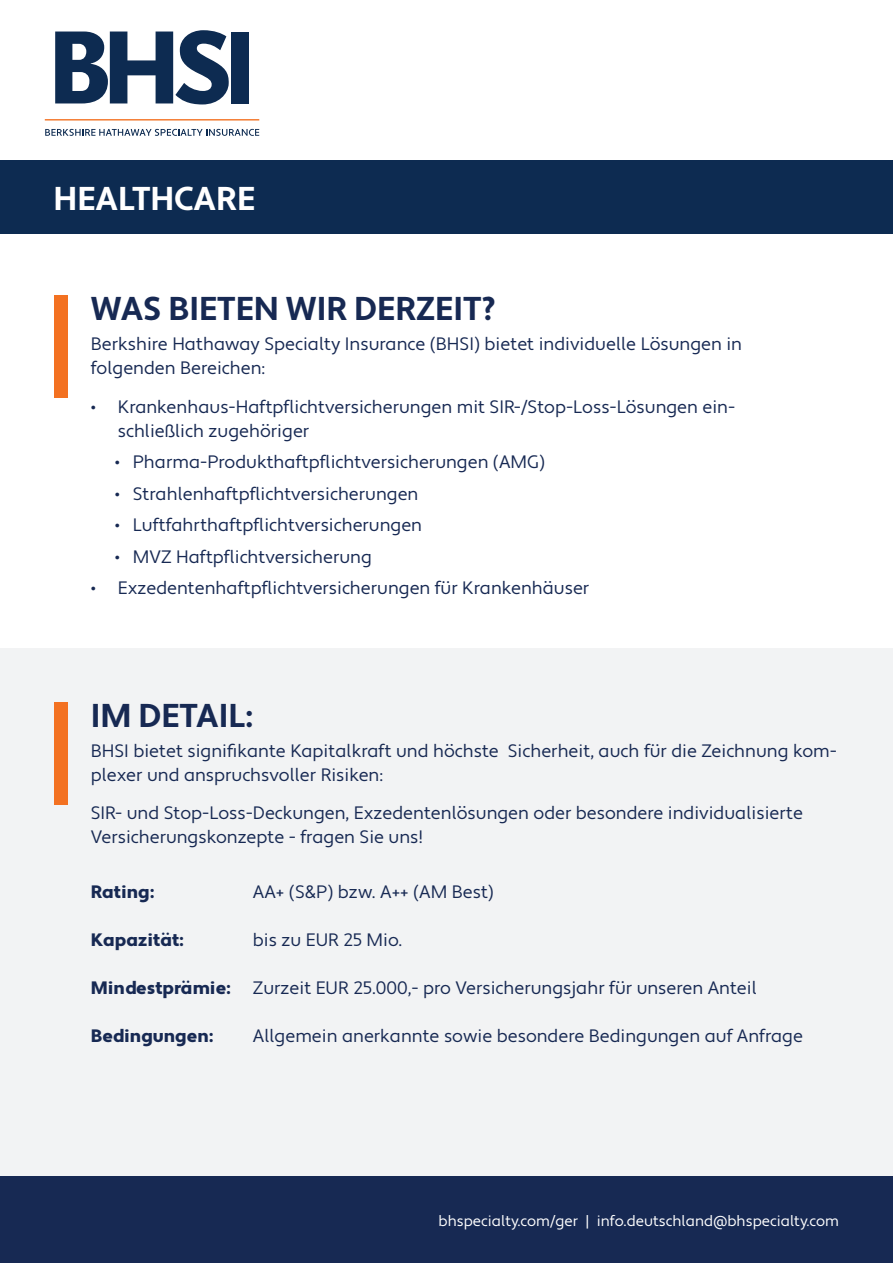
<style>
.page{position:relative;width:893px;height:1263px;background:#fff}
.page>*{position:absolute;margin:0;border:0;box-sizing:border-box;transform-origin:0 0}
.t1{font:700 33px "Apertura";color:#172953}
.t2{font:700 33px "Apertura";color:#fff}
.t3{font:18px/24px "Apertura";color:#172953}
.t4{font:900 18px "Apertura";color:#172953}
.t5{font:15px "Apertura";color:#fff}
</style>
<div class="page">
<div style="left:0;top:648px;width:893px;height:562px;background:#f2f3f4"></div>
<div style="left:0;top:1177px;width:893px;height:86px;background:#172953"></div>
<div style="left:54px;top:295px;width:14px;height:102px;background:#f37121"></div>
<div style="left:54px;top:703px;width:14px;height:102px;background:#f37121"></div>
<div style="left:0;top:161px;width:893px;height:73px;background:#0d2b51"></div>
<svg style="left:55px;top:30px;width:174px;height:74px"></svg>
<div style="left:231px;top:32px;width:18px;height:72px;background:#0d2b51"></div>
<svg style="left:45px;top:129px;width:214px;height:7px"></svg>
<hr style="left:45px;top:119px;width:214px;height:1px;background:#f37121">
<p class="t2" style="left:54px;top:178px;width:203px">HEALTHCARE</p>
<p class="t1" style="left:91px;top:288px;width:407px">WAS BIETEN WIR DERZEIT?</p>
<p class="t3" style="left:91px;top:332px;width:653px">Berkshire Hathaway Specialty Insurance (BHSI) bietet individuelle Lösungen in folgenden Bereichen:</p>
<p class="t3" style="left:118px;top:395px;width:619px;text-indent:-27px">• Krankenhaus-Haftpflichtversicherungen mit SIR-/Stop-Loss-Lösungen ein&shy;schließlich zugehöriger</p>
<p class="t3" style="left:115px;top:450px;width:432px">• Pharma-Produkthaftpflichtversicherungen (AMG)</p>
<p class="t3" style="left:115px;top:482px;width:305px">• Strahlenhaftpflichtversicherungen</p>
<p class="t3" style="left:115px;top:513px;width:309px">• Luftfahrthaftpflichtversicherungen</p>
<p class="t3" style="left:115px;top:545px;width:259px">• MVZ Haftpflichtversicherung</p>
<p class="t3" style="left:91px;top:576px;width:500px">• Exzedentenhaftpflichtversicherungen für Krankenhäuser</p>
<p class="t1" style="left:91px;top:696px;width:163px">IM DETAIL:</p>
<p class="t3" style="left:91px;top:740px;width:748px">BHSI bietet signifikante Kapitalkraft und höchste Sicherheit, auch für die Zeichnung kom&shy;plexer und anspruchsvoller Risiken:</p>
<p class="t3" style="left:91px;top:801px;width:714px">SIR- und Stop-Loss-Deckungen, Exzedentenlösungen oder besondere individualisierte<br>Versicherungskonzepte - fragen Sie uns!</p>
<p class="t4" style="left:91px;top:881px;width:64px">Rating:</p>
<p class="t3" style="left:253px;top:881px;width:243px">AA+ (S&amp;P) bzw. A++ (AM Best)</p>
<p class="t4" style="left:91px;top:929px;width:94px">Kapazität:</p>
<p class="t3" style="left:253px;top:929px;width:151px">bis zu EUR 25 Mio.</p>
<p class="t4" style="left:91px;top:977px;width:141px">Mindestprämie:</p>
<p class="t3" style="left:253px;top:977px;width:505px">Zurzeit EUR 25.000,- pro Versicherungsjahr für unseren Anteil</p>
<p class="t4" style="left:91px;top:1025px;width:123px">Bedingungen:</p>
<p class="t3" style="left:253px;top:1025px;width:552px">Allgemein anerkannte sowie besondere Bedingungen auf Anfrage</p>
<p class="t5" style="left:439px;top:1212px;width:402px">bhspecialty.com/ger | info.deutschland@bhspecialty.com</p>
</div>
